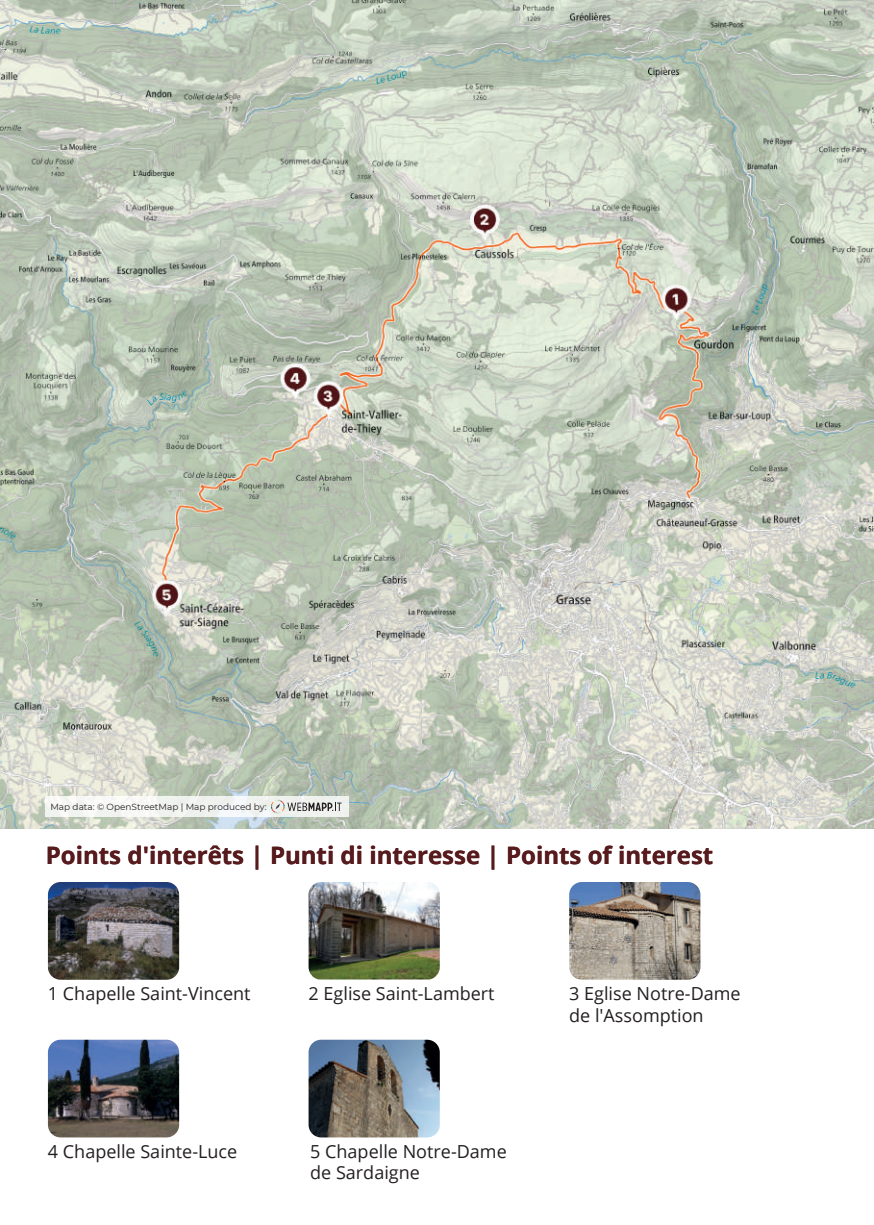
<style>
.page{position:relative;width:874px;height:1225px;background:#fff}
.page>*{position:absolute;margin:0;border:0;box-sizing:border-box;transform-origin:0 0}
.t1{font:700 24px "Open Sans";color:#571b1e}
.t2{font:18px/21.6px "Open Sans";color:#231f20}
.t3{font:9px "Montserrat";color:#231f20}
</style>
<div class="page">
<img style="left:48px;top:882px;width:131px;height:97px">
<img style="left:48px;top:1039px;width:131px;height:98px">
<img style="left:308px;top:882px;width:131px;height:97px">
<img style="left:569px;top:882px;width:131px;height:97px">
<img style="left:308px;top:1039px;width:131px;height:98px">
<img style="left:0;top:0;width:873px;height:829px">
<div style="left:45px;top:796px;width:303px;height:21px;background:#f1f4f0"></div>
<svg style="left:271px;top:799px;width:70px;height:14px"></svg>
<p class="t3" style="left:50px;top:801px;width:217px">Map data: © OpenStreetMap | Map produced by:</p>
<h1 class="t1" style="left:46px;top:838px;width:668px">Points d'interêts | Punti di interesse | Points of interest</h1>
<p class="t2" style="left:48px;top:982px;width:204px">1 Chapelle Saint-Vincent</p>
<p class="t2" style="left:308px;top:982px;width:187px">2 Eglise Saint-Lambert</p>
<p class="t2" style="left:569px;top:982px;width:173px">3 Eglise Notre-Dame de l'Assomption</p>
<p class="t2" style="left:48px;top:1139px;width:191px">4 Chapelle Sainte-Luce</p>
<p class="t2" style="left:310px;top:1139px;width:198px">5 Chapelle Notre-Dame de Sardaigne</p>
</div>
